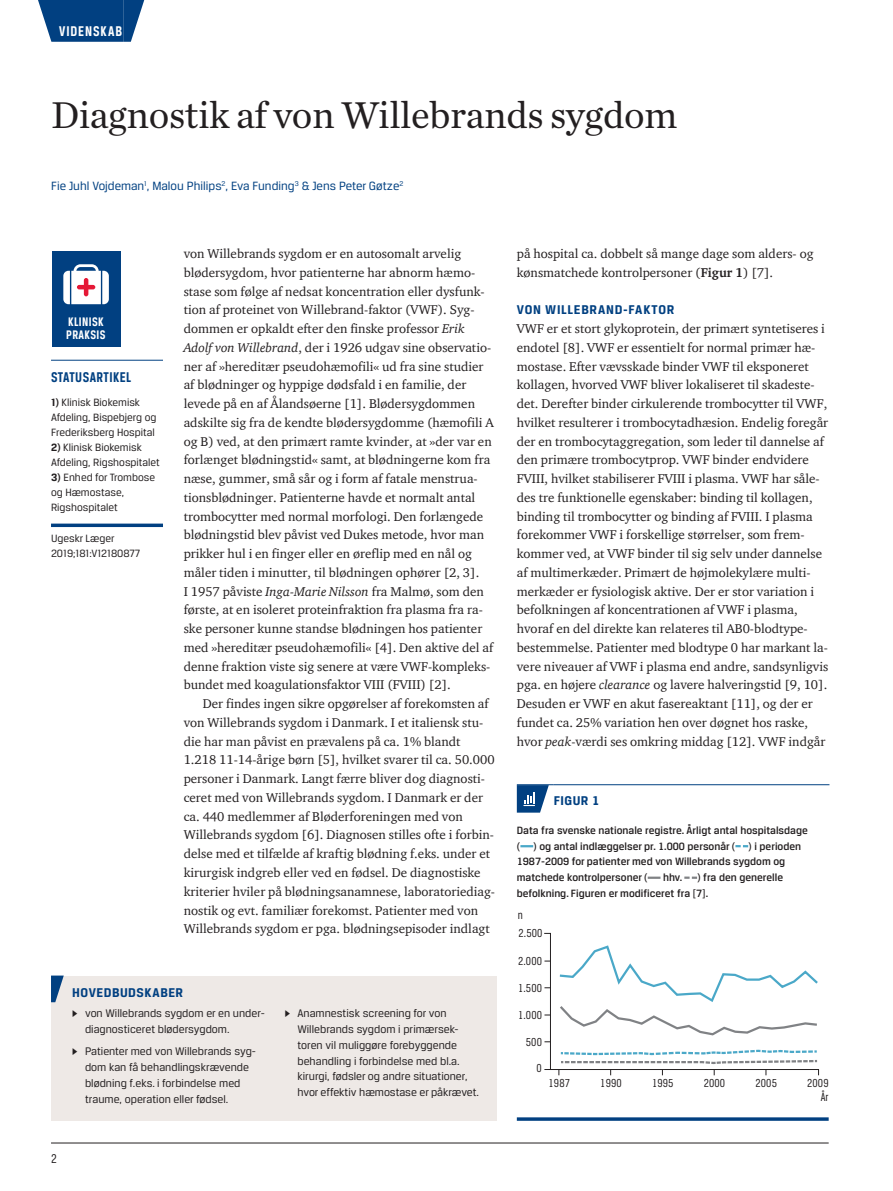
<style>
.page{position:relative;width:893px;height:1191px;background:#fff}
.page>*{position:absolute;margin:0;border:0;box-sizing:border-box;transform-origin:0 0}
.t1{font:39px "Chronicle Text G1";letter-spacing:-.01em;color:#231f20}
.t2{font:700 15px "Breuer Condensed";letter-spacing:.03em;color:#014081}
.t3{font:700 15px "Breuer Condensed";letter-spacing:.065em;color:#fff}
.t4{font:700 13.5px "Breuer Text";letter-spacing:.045em;color:#014081}
.t5{font:13.5px "Breuer Condensed";color:#231f20}
.t6{font:700 13.2px/13.2px "Breuer Condensed";letter-spacing:.03em;color:#fff}
.t7{font:13.05px/18.8px "ITC Charter Com";color:#231f20}
.t8{font:12.75px "Breuer Text";color:#014081}
.t9{font:12.3px "Breuer Condensed";letter-spacing:.01em;color:#231f20}
.t10{font:11.7px/15.8px "Breuer Text";color:#231f20}
.t11{font:500 11.25px/15.8px "Breuer Text";color:#231f20}
.t12{font:11.25px/15px "Breuer Text";color:#231f20}
.s1{font-weight:700}
.s2{font-style:italic}
.s3{font-family:"Greta Text"}
</style>
<div class="page">
<hr style="left:51px;top:1142px;width:778px;height:1px;background:#231f20">
<div style="left:59px;top:0;width:64px;height:42px;background:#014081"></div>
<svg style="left:38px;top:0;width:21px;height:42px"></svg>
<svg style="left:123px;top:0;width:21px;height:42px"></svg>
<hr style="left:51px;top:360px;width:112px;height:1px;background:#014081">
<svg style="left:51px;top:523px;width:112px;height:4px"></svg>
<div style="left:51px;top:975px;width:445px;height:145px;background:#eee9e6"></div>
<svg style="left:51px;top:975px;width:13px;height:27px"></svg>
<hr style="left:517px;top:784px;width:37px;height:1px;background:#014081">
<hr style="left:554px;top:784px;width:275px;height:1px;background:#014081">
<svg style="left:517px;top:785px;width:32px;height:27px"></svg>
<svg style="left:520px;top:845px;width:13px;height:2px"></svg>
<svg style="left:735px;top:845px;width:13px;height:2px"></svg>
<svg style="left:648px;top:876px;width:12px;height:3px"></svg>
<svg style="left:684px;top:876px;width:13px;height:3px"></svg>
<div style="left:544px;top:933px;width:7px;height:136px;border:1px solid #231f20"></div>
<svg style="left:559px;top:945px;width:259px;height:91px"></svg>
<svg style="left:550px;top:1048px;width:269px;height:28px"></svg>
<hr style="left:517px;top:1117px;width:312px;height:3px;background:#014081">
<div style="left:52px;top:251px;width:68px;height:95px;background:#014081"></div>
<svg style="left:63px;top:264px;width:46px;height:40px"></svg>
<p class="t3" style="left:59px;top:23px;width:65px">VIDENSKAB</p>
<h1 class="t1" style="left:51px;top:86px;width:628px">Diagnostik af von Willebrands sygdom</h1>
<p class="t8" style="left:51px;top:179px;width:354px">Fie Juhl Vojdeman<sup>1</sup>, Malou Philips<sup>2</sup>, Eva Funding<sup>3</sup> &amp; Jens Peter Gøtze<sup>2</sup></p>
<p class="t6" style="left:66px;top:315px;width:41px">KLINISK<br>PRAKSIS</p>
<p class="t2" style="left:51px;top:369px;width:82px">STATUSARTIKEL</p>
<p class="t12" style="left:51px;top:394px;width:107px"><span class="s1">1)</span> Klinisk Biokemisk<br>Afdeling, Bispebjerg og<br>Frederiksberg Hospital</p>
<p class="t12" style="left:51px;top:439px;width:111px"><span class="s1">2)</span> Klinisk Biokemisk<br>Afdeling, Rigshospitalet</p>
<p class="t12" style="left:51px;top:469px;width:106px"><span class="s1">3)</span> Enhed for Trombose og Hæmostase,<br>Rigshospitalet</p>
<p class="t12" style="left:51px;top:531px;width:91px">Ugeskr Læger<br>2019;181:V12180877</p>
<p class="t7" style="left:184px;top:244px;width:311px">von Willebrands sygdom er en autosomalt arvelig blødersygdom, hvor patienterne har abnorm hæmo&shy;stase som følge af nedsat koncentration eller dysfunk&shy;tion af proteinet von Willebrand-faktor (VWF). Syg&shy;dommen er opkaldt efter den finske professor <span class="s2">Erik Adolf von Willebrand</span>, der i 1926 udgav sine observatio&shy;ner af »hereditær pseudohæmofili« ud fra sine studier af blødninger og hyppige dødsfald i en familie, der levede på en af Ålandsøerne [1]. Blødersygdommen adskilte sig fra de kendte blødersygdomme (hæmofili A og B) ved, at den primært ramte kvinder, at »der var en forlænget blødningstid« samt, at blødningerne kom fra næse, gummer, små sår og i form af fatale menstrua&shy;tionsblødninger. Patienterne havde et normalt antal trombocytter med normal morfologi. Den forlængede blødningstid blev påvist ved Dukes metode, hvor man prikker hul i en finger eller en øreflip med en nål og måler tiden i minutter, til blødningen ophører [2, 3].<br>I 1957 påviste <span class="s2">Inga-Marie Nilsson</span> fra Malmø, som den første, at en isoleret proteinfraktion fra plasma fra ra&shy;ske personer kunne standse blødningen hos patienter med »hereditær pseudohæmofili« [4]. Den aktive del af denne fraktion viste sig senere at være VWF-kompleks&shy;bundet med koagulationsfaktor VIII (FVIII) [2].</p>
<p class="t7" style="left:184px;top:694px;width:313px;text-indent:19px">Der findes ingen sikre opgørelser af forekomsten af von Willebrands sygdom i Danmark. I et italiensk stu&shy;die har man påvist en prævalens på ca. 1% blandt 1.218 11-14-årige børn [5], hvilket svarer til ca. 50.000 personer i Danmark. Langt færre bliver dog diagnosti&shy;ceret med von Willebrands sygdom. I Danmark er der ca. 440 medlemmer af Bløderforeningen med von Willebrands sygdom [6]. Diagnosen stilles ofte i forbin&shy;delse med et tilfælde af kraftig blødning f.eks. under et kirurgisk indgreb eller ved en fødsel. De diagnostiske kriterier hviler på blødningsanamnese, laboratoriediag&shy;nostik og evt. familiær forekomst. Patienter med von Willebrands sygdom er pga. blødningsepisoder indlagt</p>
<p class="t4" style="left:72px;top:985px;width:112px">HOVEDBUDSKABER</p>
<p class="t10" style="left:85px;top:1005px;width:181px;text-indent:-13px"><span class="s3">▶</span> von Willebrands sygdom er en under&shy;diagnosticeret blødersygdom.</p>
<p class="t10" style="left:85px;top:1043px;width:172px;text-indent:-13px"><span class="s3">▶</span> Patienter med von Willebrands syg&shy;dom kan få behandlingskrævende blødning f.eks. i forbindelse med traume, operation eller fødsel.</p>
<p class="t5" style="left:51px;top:1150px;width:7px">2</p>
<p class="t10" style="left:297px;top:1005px;width:183px;text-indent:-13px"><span class="s3">▶</span> Anamnestisk screening for von Willebrands sygdom i primærsek&shy;toren vil muliggøre forebyggende behandling i forbindelse med bl.a. kirurgi, fødsler og andre situationer, hvor effektiv hæmostase er påkrævet.</p>
<p class="t7" style="left:517px;top:244px;width:298px">på hospital ca. dobbelt så mange dage som alders- og kønsmatchede kontrolpersoner (<span class="s1">Figur 1</span>) [7].</p>
<p class="t4" style="left:517px;top:302px;width:159px">VON WILLEBRAND-FAKTOR</p>
<p class="t7" style="left:517px;top:319px;width:313px">VWF er et stort glykoprotein, der primært syntetiseres i endotel [8]. VWF er essentielt for normal primær hæ&shy;mostase. Efter vævsskade binder VWF til eksponeret kollagen, hvorved VWF bliver lokaliseret til skadeste&shy;det. Derefter binder cirkulerende trombocytter til VWF, hvilket resulterer i trombocytadhæsion. Endelig foregår der en trombocytaggregation, som leder til dannelse af den primære trombocytprop. VWF binder endvidere FVIII, hvilket stabiliserer FVIII i plasma. VWF har såle&shy;des tre funktionelle egenskaber: binding til kollagen, binding til trombocytter og binding af FVIII. I plasma forekommer VWF i forskellige størrelser, som frem&shy;kommer ved, at VWF binder til sig selv under dannelse af multimerkæder. Primært de højmolekylære multi&shy;merkæder er fysiologisk aktive. Der er stor variation i befolkningen af koncentrationen af VWF i plasma, hvoraf en del direkte kan relateres til AB0-blodtype&shy;bestemmelse. Patienter med blodtype 0 har markant la&shy;vere niveauer af VWF i plasma end andre, sandsynligvis pga. en højere <span class="s2">clearance</span> og lavere halveringstid [9, 10].<br>Desuden er VWF en akut fasereaktant [11], og der er fundet ca. 25% variation hen over døgnet hos raske, hvor <span class="s2">peak</span>-værdi ses omkring middag [12]. VWF indgår</p>
<p class="t4" style="left:554px;top:793px;width:47px">FIGUR 1</p>
<p class="t11" style="left:517px;top:822px;width:293px">Data fra svenske nationale registre. Årligt antal hospitalsdage ( ) og antal indlæggelser pr. 1.000 personår ( ) i perioden 1987-2009 for patienter med von Willebrands sygdom og matchede kontrolpersoner (</p>
<p class="t11" style="left:517px;top:869px;width:268px;text-indent:180px">) fra den generelle befolkning. Figuren er modificeret fra [7].</p>
<p class="t11" style="left:663px;top:869px;width:21px">hhv.</p>
<p class="t9" style="left:518px;top:908px;width:7px">n</p>
<p class="t9" style="left:518px;top:926px;width:26px">2.500</p>
<p class="t9" style="left:518px;top:954px;width:26px">2.000</p>
<p class="t9" style="left:518px;top:981px;width:26px">1.500</p>
<p class="t9" style="left:518px;top:1008px;width:26px">1.000</p>
<p class="t9" style="left:526px;top:1035px;width:18px">500</p>
<p class="t9" style="left:536px;top:1061px;width:7px">0</p>
<p class="t9" style="left:549px;top:1076px;width:23px">1987</p>
<p class="t9" style="left:600px;top:1076px;width:23px">1990</p>
<p class="t9" style="left:652px;top:1076px;width:23px">1995</p>
<p class="t9" style="left:704px;top:1076px;width:23px">2000</p>
<p class="t9" style="left:755px;top:1076px;width:23px">2005</p>
<p class="t9" style="left:807px;top:1076px;width:23px">2009</p>
<p class="t9" style="left:821px;top:1090px;width:9px">År</p>
</div>
